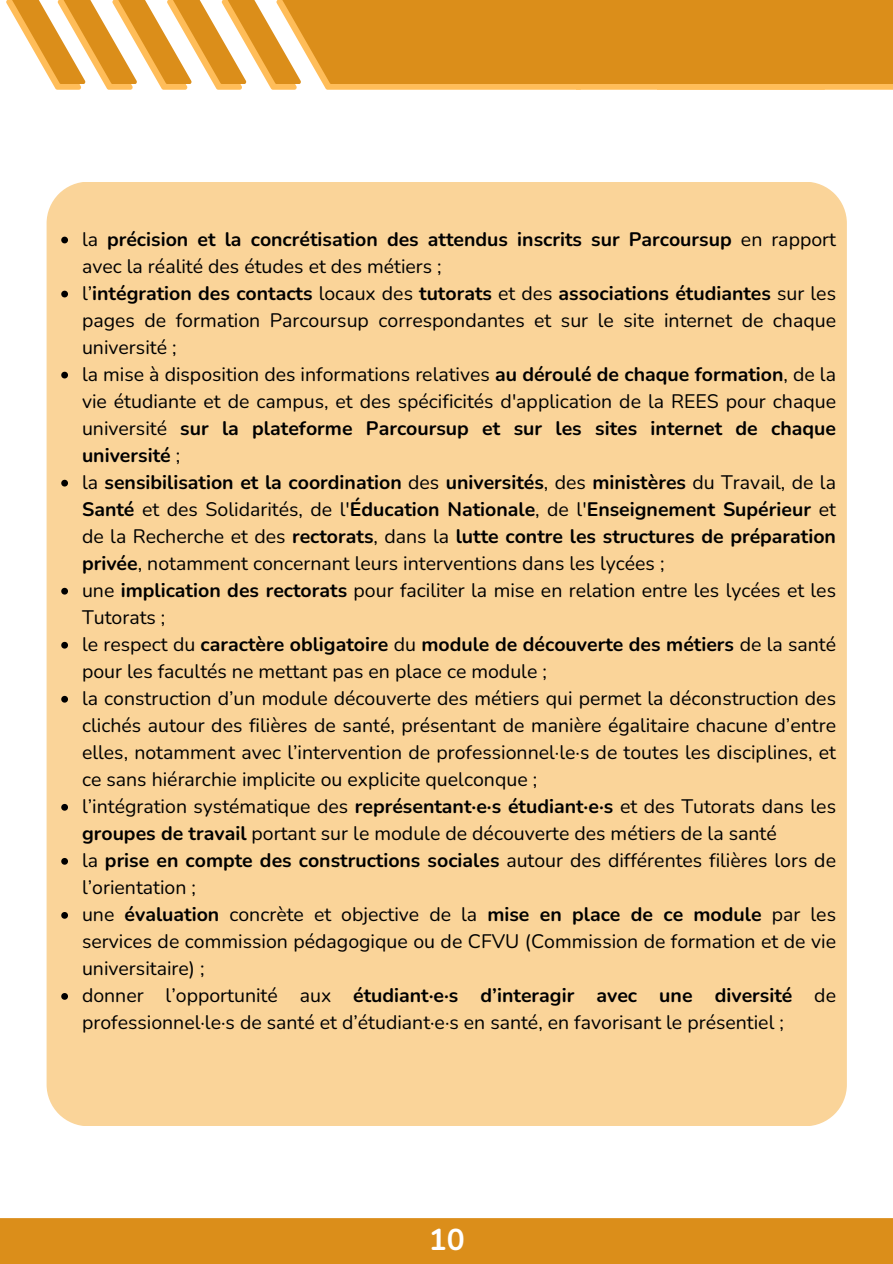
<style>
.page{position:relative;width:893px;height:1264px;background:#fff}
.page>*{position:absolute;margin:0;border:0;box-sizing:border-box;transform-origin:0 0}
.t1{font:700 30px "Nunito";color:#fff}
.t2{font:19.5px/27px "Nunito";color:#000}
.t3{font:700 19.5px/27px "Nunito";color:#000}
.s1{font-weight:400}
.s2{font-weight:700}
</style>
<div class="page">
<div style="left:0;top:1218px;width:892px;height:45px;background:#db8e1a"></div>
<div style="left:47px;top:182px;width:799px;height:943px;background:#fad499"></div>
<svg style="left:61px;top:237px;width:7px;height:6px"></svg>
<svg style="left:61px;top:291px;width:7px;height:6px"></svg>
<svg style="left:61px;top:372px;width:7px;height:6px"></svg>
<svg style="left:61px;top:480px;width:7px;height:6px"></svg>
<svg style="left:61px;top:588px;width:7px;height:6px"></svg>
<svg style="left:61px;top:642px;width:7px;height:6px"></svg>
<svg style="left:61px;top:696px;width:7px;height:6px"></svg>
<svg style="left:61px;top:804px;width:7px;height:6px"></svg>
<svg style="left:61px;top:858px;width:7px;height:6px"></svg>
<svg style="left:61px;top:912px;width:7px;height:6px"></svg>
<svg style="left:61px;top:993px;width:7px;height:6px"></svg>
<svg style="left:6px;top:0;width:503px;height:89px;fill:#ffbd59"></svg>
<div style="left:509px;top:0;width:383px;height:89px;background:#db8e1a"></div>
<svg style="left:10px;top:0;width:575px;height:84px;fill:#db8e1a"></svg>
<p class="t3" style="left:82px;top:226px;width:755px"><span class="s1">la</span> précision et la concrétisation des attendus inscrits sur Parcoursup <span class="s1">en rapport avec la réalité des études et des métiers ;</span></p>
<p class="t2" style="left:82px;top:280px;width:755px;text-align:justify">l’<span class="s2">intégration des contacts</span> locaux des <span class="s2">tutorats</span> et des <span class="s2">associations étudiantes</span> sur les pages de formation Parcoursup correspondantes et sur le site internet de chaque université ;</p>
<p class="t2" style="left:82px;top:361px;width:755px;text-align:justify">la mise à disposition des informations relatives <span class="s2">au déroulé de chaque formation</span>, de la vie étudiante et de campus, et des spécificités d'application de la REES pour chaque université <span class="s2">sur la plateforme Parcoursup et sur les sites internet de chaque université</span> ;</p>
<p class="t3" style="left:82px;top:469px;width:755px;text-align:justify"><span class="s1">la</span> sensibilisation et la coordination <span class="s1">des</span> universités<span class="s1">, des</span> ministères <span class="s1">du Travail, de la </span>Santé <span class="s1">et des Solidarités, de l'</span>Éducation Nationale<span class="s1">, de l'</span>Enseignement Supérieur <span class="s1">et de la Recherche et des</span> rectorats<span class="s1">, dans la</span> lutte contre les structures de préparation privée<span class="s1">, notamment concernant leurs interventions dans les lycées ;</span></p>
<p class="t2" style="left:82px;top:577px;width:755px">une <span class="s2">implication des rectorats</span> pour faciliter la mise en relation entre les lycées et les<br>Tutorats ;</p>
<p class="t2" style="left:82px;top:631px;width:755px">le respect du <span class="s2">caractère obligatoire</span> du <span class="s2">module de découverte des métiers</span> de la santé pour les facultés ne mettant pas en place ce module ;</p>
<p class="t2" style="left:82px;top:685px;width:755px;text-align:justify">la construction d’un module découverte des métiers qui permet la déconstruction des clichés autour des filières de santé, présentant de manière égalitaire chacune d’entre elles, notamment avec l’intervention de professionnel·le·s de toutes les disciplines, et ce sans hiérarchie implicite ou explicite quelconque ;</p>
<p class="t2" style="left:82px;top:793px;width:755px">l’intégration systématique des <span class="s2">représentant·e·s étudiant·e·s</span> et des Tutorats dans les <span class="s2">groupes de travail</span> portant sur le module de découverte des métiers de la santé</p>
<p class="t2" style="left:82px;top:847px;width:755px">la <span class="s2">prise en compte des constructions sociales</span> autour des différentes filières lors de l’orientation ;</p>
<p class="t2" style="left:82px;top:901px;width:755px;text-align:justify">une <span class="s2">évaluation</span> concrète et objective de la <span class="s2">mise en place de ce module</span> par les services de commission pédagogique ou de CFVU (Commission de formation et de vie universitaire) ;</p>
<p class="t2" style="left:82px;top:982px;width:755px">donner l’opportunité aux <span class="s2">étudiant·e·s d’interagir avec une diversité</span> de professionnel·le·s de santé et d’étudiant·e·s en santé, en favorisant le présentiel ;</p>
<p class="t1" style="left:428px;top:1219px;width:37px">10</p>
</div>
